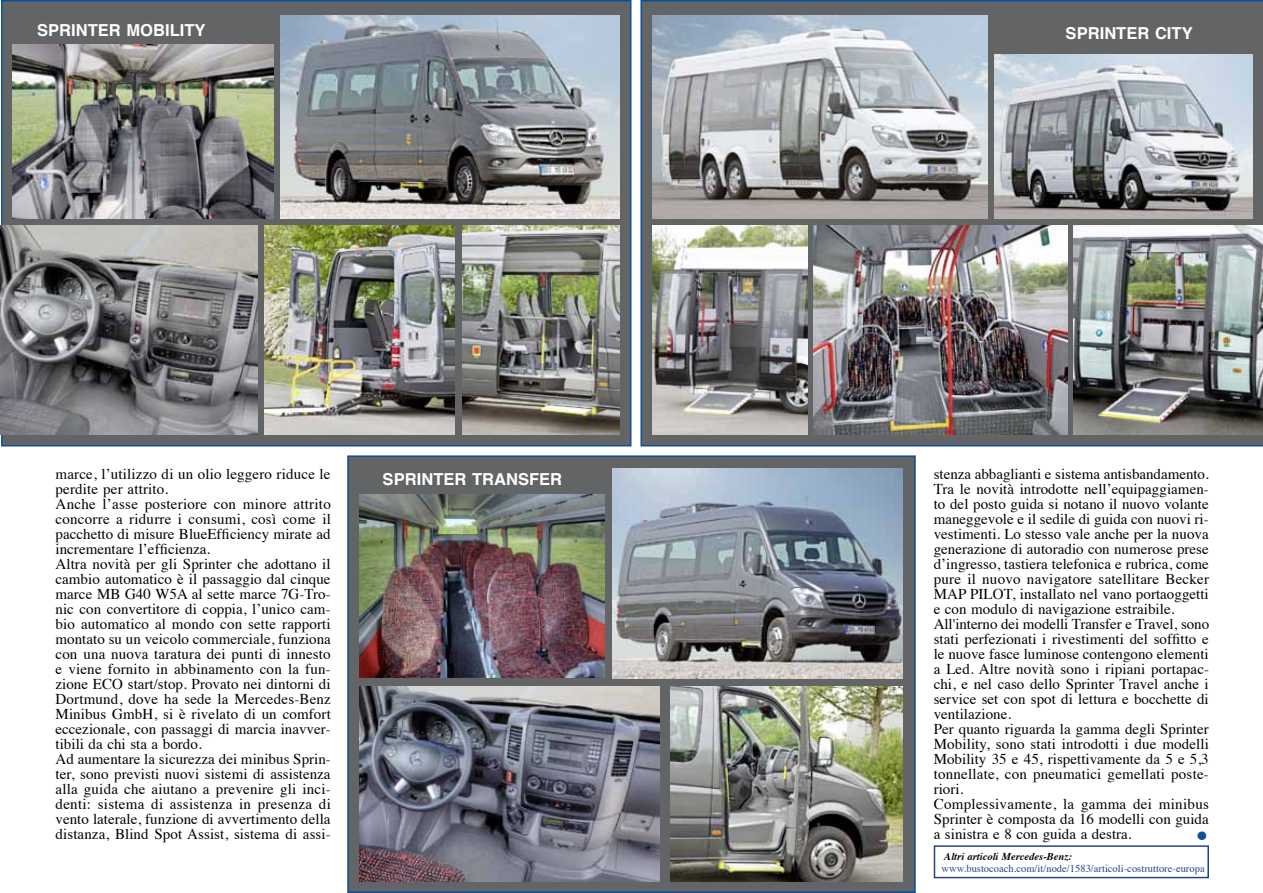
<style>
.page{position:relative;width:1263px;height:893px;background:#fff}
.page>*{position:absolute;margin:0;border:0;box-sizing:border-box;transform-origin:0 0}
.t1{font:30px "Symbol";color:#0d5097}
.t2{font:700 16.5px "Helvetica";letter-spacing:.005em;color:#fff}
.t3{font:15px/15px "Times";color:#000}
.t4{font:10.5px "Times";color:#25408f}
.t5{font:italic 700 10.5px "Times";color:#000}
</style>
<div class="page">
<div style="left:348px;top:456px;width:567px;height:436px;background:#636466"></div>
<div style="left:347px;top:455px;width:569px;height:438px;border:2px solid #0a4f97"></div>
<svg style="left:640px;top:0;width:623px;height:446px"></svg>
<div style="left:2px;top:1px;width:629px;height:445px;background:#636466"></div>
<div style="left:1px;top:0;width:630px;height:446px;border:2px solid #0a4f97"></div>
<div style="left:934px;top:845px;width:275px;height:33px;border:2px solid #25408f"></div>
<img style="left:281px;top:16px;width:339px;height:202px">
<img style="left:0;top:225px;width:258px;height:210px">
<img style="left:12px;top:45px;width:261px;height:173px">
<img style="left:264px;top:225px;width:190px;height:210px">
<img style="left:462px;top:225px;width:158px;height:210px">
<img style="left:652px;top:16px;width:336px;height:202px">
<img style="left:994px;top:54px;width:258px;height:164px">
<img style="left:814px;top:225px;width:253px;height:210px">
<img style="left:652px;top:225px;width:155px;height:210px">
<img style="left:1074px;top:225px;width:189px;height:210px">
<img style="left:612px;top:468px;width:291px;height:211px">
<img style="left:671px;top:687px;width:232px;height:194px">
<img style="left:359px;top:687px;width:301px;height:194px">
<img style="left:359px;top:494px;width:245px;height:183px">
<p class="t2" style="left:37px;top:16px;width:170px">SPRINTER MOBILITY</p>
<p class="t2" style="left:1066px;top:20px;width:129px">SPRINTER CITY</p>
<p class="t3" style="left:56px;top:465px;width:277px">marce, l’utilizzo di un olio leggero riduce le perdite per attrito.<br>Anche l’asse posteriore con minore attrito concorre a ridurre i consumi, così come il pacchetto di misure BlueEfficiency mirate ad incrementare l’efficienza.<br>Altra novità per gli Sprinter che adottano il cambio automatico è il passaggio dal cinque marce MB G40 W5A al sette marce 7G-Tro&shy;nic con convertitore di coppia, l’unico cam&shy;bio automatico al mondo con sette rapporti montato su un veicolo commerciale, funziona con una nuova taratura dei punti di innesto e viene fornito in abbinamento con la fun&shy;zione ECO start/stop. Provato nei dintorni di Dortmund, dove ha sede la Mercedes-Benz Minibus GmbH, si è rivelato di un comfort eccezionale, con passaggi di marcia inavver&shy;tibili da chi sta a bordo.<br>Ad aumentare la sicurezza dei minibus Sprin&shy;ter, sono previsti nuovi sistemi di assistenza alla guida che aiutano a prevenire gli inci&shy;denti: sistema di assistenza in presenza di vento laterale, funzione di avvertimento della distanza, Blind Spot Assist, sistema di assi-</p>
<p class="t3" style="left:934px;top:465px;width:277px">stenza abbaglianti e sistema antisbandamento.<br>Tra le novità introdotte nell’equipaggiamen&shy;to del posto guida si notano il nuovo volante maneggevole e il sedile di guida con nuovi ri&shy;vestimenti. Lo stesso vale anche per la nuova generazione di autoradio con numerose prese d’ingresso, tastiera telefonica e rubrica, come pure il nuovo navigatore satellitare Becker MAP PILOT, installato nel vano portaoggetti e con modulo di navigazione estraibile.<br>All'interno dei modelli Transfer e Travel, sono stati perfezionati i rivestimenti del soffitto e le nuove fasce luminose contengono elementi a Led. Altre novità sono i ripiani portapac&shy;chi, e nel caso dello Sprinter Travel anche i service set con spot di lettura e bocchette di ventilazione.<br>Per quanto riguarda la gamma degli Sprinter Mobility, sono stati introdotti i due modelli Mobility 35 e 45, rispettivamente da 5 e 5,3 tonnellate, con pneumatici gemellati poste&shy;riori.<br>Complessivamente, la gamma dei minibus Sprinter è composta da 16 modelli con guida a sinistra e 8 con guida a destra.</p>
<p class="t2" style="left:383px;top:466px;width:181px">SPRINTER TRANSFER</p>
<h1 class="t1" style="left:1195px;top:822px;width:15px">•</h1>
<p class="t5" style="left:944px;top:846px;width:129px">Altri articoli Mercedes-Benz:</p>
<p class="t4" style="left:941px;top:858px;width:265px">www.bustocoach.com/it/node/1583/articoli-costruttore-europa</p>
</div>
